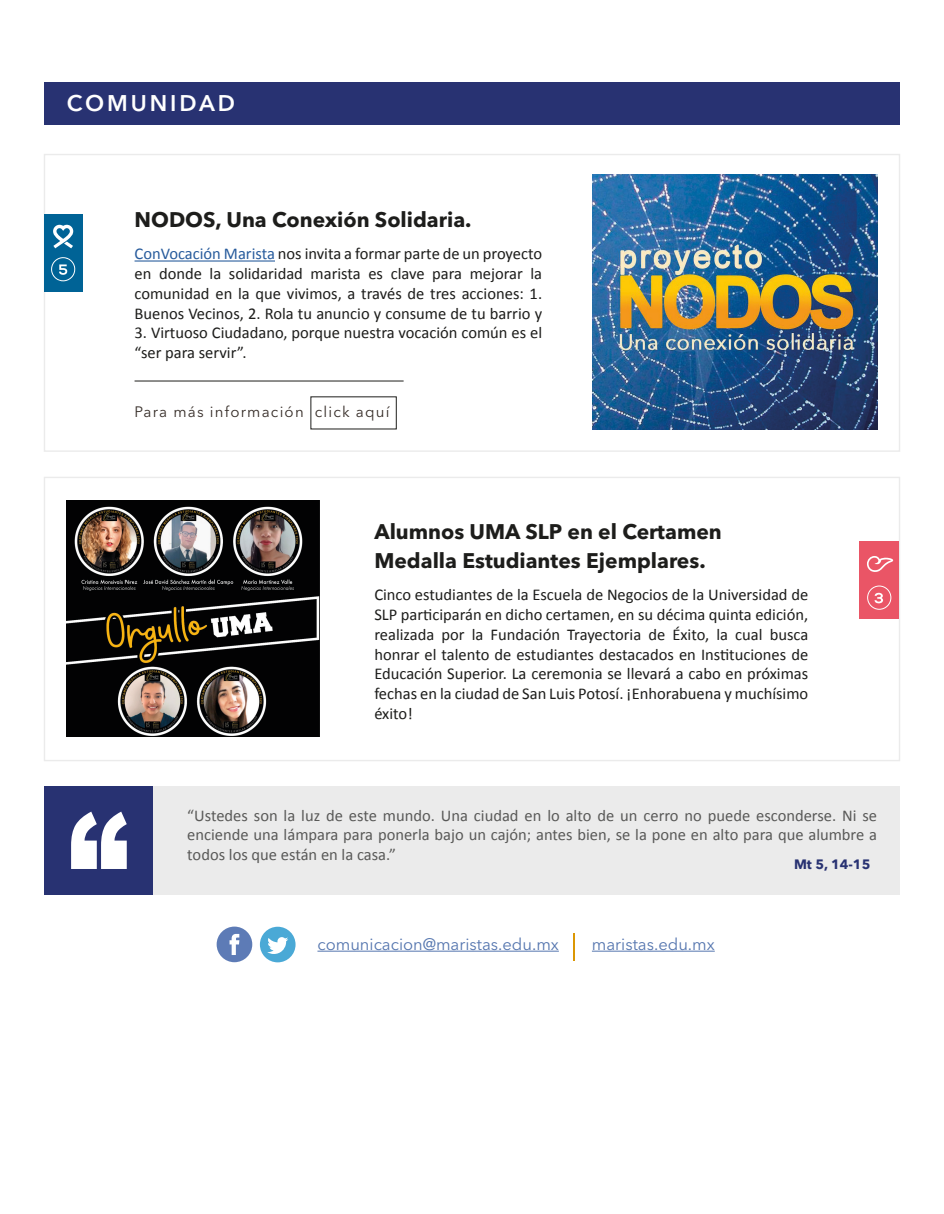
<style>
.page{position:relative;width:944px;height:1214px;background:#fff}
.page>*{position:absolute;margin:0;border:0;box-sizing:border-box;transform-origin:0 0}
.t1{font:900 144px "Arial";color:#fff;scale:.84 1}
.t2{font:600 22.5px "Avenir Next LT Pro";letter-spacing:.13em;color:#fff}
.t3{font:700 21px/28.8px "Avenir Next LT Pro";color:#1d1d1b}
.t4{font:16.5px/19.8px "Calibri";color:#1d1d1b;text-align:justify}
.t5{font:16.5px "Avenir Next LT Pro";color:#5576af}
.t6{font:15px "Avenir Next LT Pro";letter-spacing:.08em;color:#362d28}
.t7{font:700 13.5px "Avenir Next LT Pro";color:#283272}
.s1{color:#275b9c}
</style>
<div class="page">
<div style="left:133px;top:786px;width:766px;height:108px;background:#ebebeb"></div>
<hr style="left:134px;top:260px;width:141px;height:1px;background:#275b9c">
<div style="left:44px;top:82px;width:855px;height:43px;background:#283272"></div>
<img style="left:67px;top:500px;width:253px;height:236px">
<div style="left:44px;top:786px;width:109px;height:108px;background:#283272"></div>
<div style="left:260px;top:926px;width:35px;height:36px;background:#4aa9d6;border-radius:50%"></div>
<svg style="left:267px;top:937px;width:21px;height:17px"></svg>
<div style="left:217px;top:926px;width:35px;height:36px;background:#5d7bb6;border-radius:50%"></div>
<svg style="left:229px;top:934px;width:10px;height:21px"></svg>
<hr style="left:317px;top:950px;width:242px;height:1px;background:#5576af">
<hr style="left:592px;top:950px;width:122px;height:1px;background:#5576af">
<hr style="left:573px;top:933px;width:2px;height:27px;background:#db9704">
<img style="left:592px;top:175px;width:285px;height:254px">
<div style="left:44px;top:215px;width:39px;height:77px;background:#006396"></div>
<svg style="left:53px;top:225px;width:20px;height:23px"></svg>
<svg style="left:51px;top:257px;width:25px;height:24px"></svg>
<hr style="left:134px;top:381px;width:269px;height:1px;background:#1d1d1b">
<div style="left:859px;top:541px;width:39px;height:78px;background:#ea5566"></div>
<svg style="left:867px;top:585px;width:24px;height:25px"></svg>
<svg style="left:867px;top:556px;width:26px;height:16px"></svg>
<h2 class="t2" style="left:67px;top:90px;width:170px">COMUNIDAD</h2>
<p class="t3" style="left:134px;top:205px;width:338px">NODOS, Una Conexión Solidaria.</p>
<p class="t4" style="left:134px;top:244px;width:409px"><span class="s1">ConVocación Marista</span> nos invita a formar parte de un proyecto en donde la solidaridad marista es clave para mejorar la comunidad en la que vivimos, a través de tres acciones: 1.<br>Buenos Vecinos, 2. Rola tu anuncio y consume de tu barrio y</p>
<p class="t4" style="left:134px;top:323px;width:409px">3. Virtuoso Ciudadano, porque nuestra vocación común es el “ser para servir”.</p>
<p class="t6" style="left:134px;top:403px;width:256px">Para más información click aquí</p>
<h1 class="t1" style="left:68px;top:760px;width:73px">“</h1>
<p class="t3" style="left:374px;top:517px;width:349px">Alumnos UMA SLP en el Certamen<br>Medalla Estudiantes Ejemplares.</p>
<p class="t4" style="left:374px;top:585px;width:435px">Cinco estudiantes de la Escuela de Negocios de la Universidad de SLP participarán en dicho certamen, en su décima quinta edición, realizada por la Fundación Trayectoria de Éxito, la cual busca honrar el talento de estudiantes destacados en Instituciones de Educación Superior. La ceremonia se llevará a cabo en próximas fechas en la ciudad de San Luis Potosí. ¡Enhorabuena y muchísimo éxito!</p>
<p class="t4" style="left:187px;top:805px;width:691px">“Ustedes son la luz de este mundo. Una ciudad en lo alto de un cerro no puede esconderse. Ni se enciende una lámpara para ponerla bajo un cajón; antes bien, se la pone en alto para que alumbre a todos los que están en la casa.”</p>
<p class="t7" style="left:794px;top:855px;width:78px">Mt 5, 14-15</p>
<p class="t5" style="left:317px;top:934px;width:243px">comunicacion@maristas.edu.mx</p>
<p class="t5" style="left:592px;top:934px;width:124px">maristas.edu.mx</p>
</div>
